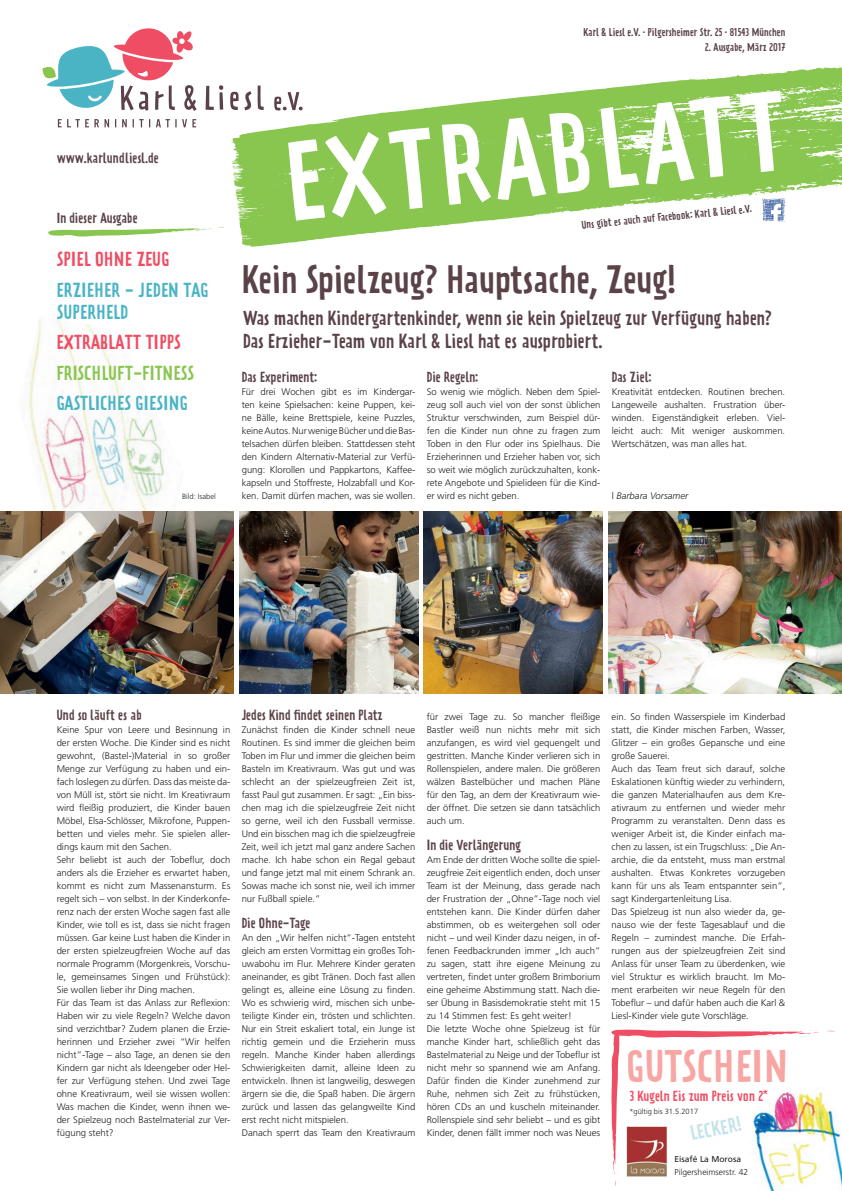
<style>
.page{position:relative;width:842px;height:1191px;background:#fff}
.page>*{position:absolute;margin:0;border:0;box-sizing:border-box;transform-origin:0 0}
.t1{font:100.1px "Prater Sans Two";color:#fff}
.t2{font:40.4px "Prater Sans One";color:#f7a6a3}
.t3{font:35px "Prater Sans One";color:#5a4248}
.t4{font:18.3px "Prater Sans One";color:#c4e3ea}
.t5{font:18px/23px "Prater Sans One";color:#5a4248}
.t6{font:18px/22px "Prater Sans One";letter-spacing:.01em;color:#4ab4c5}
.t7{font:18px "Prater Sans One";color:#89c650}
.t8{font:18px "Prater Sans One";color:#ef4d63}
.t9{font:18px "Prater Sans One";letter-spacing:.025em;color:#ef4d63}
.t10{font:13px "Prater Sans One";color:#5a4248}
.t11{font:13px "Prater Sans One";color:#ef4d63}
.t12{font:10px "Prater Sans One";color:#5a4248}
.t13{font:300 9.5px/13px "Frutiger";color:#231f20;text-align:justify}
.t14{font:italic 300 9.5px "Frutiger";color:#231f20}
.t15{font:300 8.5px "Frutiger";color:#231f20}
.t16{font:8.5px "Frutiger";color:#231f20}
.t17{font:300 7.5px "Frutiger";color:#231f20}
.s1{font-style:normal}
</style>
<div class="page">
<img style="left:424px;top:512px;width:179px;height:182px">
<img style="left:239px;top:512px;width:179px;height:182px">
<img style="left:18px;top:318px;width:166px;height:194px">
<img style="left:769px;top:1092px;width:73px;height:99px">
<svg style="left:231px;top:67px;width:611px;height:180px;fill:#89c650"></svg>
<svg style="left:231px;top:151px;width:6px;height:8px"></svg>
<svg style="left:232px;top:165px;width:8px;height:13px"></svg>
<svg style="left:795px;top:185px;width:7px;height:5px"></svg>
<svg style="left:708px;top:197px;width:13px;height:3px"></svg>
<svg style="left:697px;top:77px;width:12px;height:3px"></svg>
<svg style="left:823px;top:180px;width:15px;height:8px"></svg>
<svg style="left:602px;top:138px;width:7px;height:3px"></svg>
<svg style="left:727px;top:188px;width:40px;height:9px"></svg>
<svg style="left:616px;top:89px;width:226px;height:67px"></svg>
<svg style="left:42px;top:28px;width:261px;height:99px"></svg>
<svg style="left:48px;top:227px;width:176px;height:10px"></svg>
<svg style="left:827px;top:1030px;width:8px;height:2px"></svg>
<svg style="left:611px;top:1029px;width:209px;height:157px"></svg>
<img style="left:608px;top:512px;width:234px;height:182px">
<img style="left:0;top:512px;width:234px;height:182px">
<img style="left:763px;top:198px;width:22px;height:23px">
<h3 class="t10" style="left:57px;top:150px;width:104px">www.karlundliesl.de</h3>
<h3 class="t10" style="left:57px;top:210px;width:82px">In dieser Ausgabe</h3>
<h3 class="t9" style="left:57px;top:249px;width:114px">SPIEL OHNE ZEUG</h3>
<h3 class="t6" style="left:57px;top:279px;width:153px">ERZIEHER - JEDEN TAG<br>SUPERHELD</h3>
<h3 class="t8" style="left:57px;top:332px;width:126px">EXTRABLATT TIPPS</h3>
<h3 class="t7" style="left:57px;top:362px;width:139px">FRISCHLUFT-FITNESS</h3>
<h3 class="t6" style="left:57px;top:393px;width:133px">GASTLICHES GIESING</h3>
<p class="t17" style="left:182px;top:492px;width:35px">Bild: Isabel</p>
<p class="t12" style="left:583px;top:27px;width:203px">Karl &amp; Liesl e.V. · Pilgersheimer Str. 25 · 81543 München</p>
<p class="t12" style="left:705px;top:42px;width:82px">2. Ausgabe, März 2017</p>
<h1 class="t1" style="left:280px;top:124px;width:504px;rotate:-6deg">EXTRABLATT</h1>
<p class="t12" style="left:581px;top:220px;width:172px;rotate:-6deg">Uns gibt es auch auf Facebook: Karl &amp; Liesl e.V.</p>
<h3 class="t3" style="left:242px;top:259px;width:435px">Kein Spielzeug? Hauptsache, Zeug!</h3>
<h3 class="t5" style="left:243px;top:307px;width:530px">Was machen Kindergartenkinder, wenn sie kein Spielzeug zur Verfügung haben?<br>Das Erzieher-Team von Karl &amp; Liesl hat es ausprobiert.</h3>
<h3 class="t10" style="left:242px;top:369px;width:77px">Das Experiment:</h3>
<p class="t13" style="left:242px;top:385px;width:175px">Für drei Wochen gibt es im Kindergar&shy;ten keine Spielsachen: keine Puppen, kei&shy;ne Bälle, keine Brettspiele, keine Puzzles, keine Autos. Nur wenige Bücher und die Bas&shy;telsachen dürfen bleiben. Stattdessen steht den Kindern Alternativ-Material zur Verfü&shy;gung: Klorollen und Pappkartons, Kaffee&shy;kapseln und Stoffreste, Holzabfall und Kor&shy;ken. Damit dürfen machen, was sie wollen.</p>
<h3 class="t10" style="left:427px;top:369px;width:53px">Die Regeln:</h3>
<p class="t13" style="left:427px;top:385px;width:175px">So wenig wie möglich. Neben dem Spiel&shy;zeug soll auch viel von der sonst üblichen Struktur verschwinden, zum Beispiel dür&shy;fen die Kinder nun ohne zu fragen zum Toben in den Flur oder ins Spielhaus. Die Erzieherinnen und Erzieher haben vor, sich so weit wie möglich zurückzuhalten, konk&shy;rete Angebote und Spielideen für die Kind&shy;er wird es nicht geben.</p>
<h3 class="t10" style="left:612px;top:369px;width:42px">Das Ziel:</h3>
<p class="t13" style="left:612px;top:385px;width:175px">Kreativität entdecken. Routinen brechen.<br>Langeweile aushalten. Frustration über&shy;winden. Eigenständigkeit erleben. Viel&shy;leicht auch: Mit weniger auskommen.<br>Wertschätzen, was man alles hat.</p>
<p class="t14" style="left:612px;top:490px;width:78px"><span class="s1">|</span> Barbara Vorsamer</p>
<h3 class="t10" style="left:57px;top:707px;width:86px">Und so läuft es ab</h3>
<p class="t13" style="left:57px;top:723px;width:175px;text-align:left">Keine Spur von Leere und Besinnung in der ersten Woche. Die Kinder sind es nicht gewohnt, (Bastel-)Material in so großer Menge zur Verfügung zu haben und ein&shy;fach loslegen zu dürfen. Dass das meiste da&shy;von Müll ist, stört sie nicht. Im Kreativraum wird fleißig produziert, die Kinder bauen Möbel, Elsa-Schlösser, Mikrofone, Puppen&shy;betten und vieles mehr. Sie spielen aller&shy;dings kaum mit den Sachen.<br>Sehr beliebt ist auch der Tobeflur, doch anders als die Erzieher es erwartet haben, kommt es nicht zum Massenansturm. Es regelt sich – von selbst. In der Kinderkonfe&shy;renz nach der ersten Woche sagen fast alle Kinder, wie toll es ist, dass sie nicht fragen müssen. Gar keine Lust haben die Kinder in der ersten spielzeugfreien Woche auf das normale Programm (Morgenkreis, Vorschu&shy;le, gemeinsames Singen und Frühstück):<br>Sie wollen lieber ihr Ding machen.<br>Für das Team ist das Anlass zur Reflexion:<br>Haben wir zu viele Regeln? Welche davon sind verzichtbar? Zudem planen die Erzie&shy;herinnen und Erzieher zwei “Wir helfen nicht”-Tage – also Tage, an denen sie den Kindern gar nicht als Ideengeber oder Hel&shy;fer zur Verfügung stehen. Und zwei Tage ohne Kreativraum, weil sie wissen wollen:<br>Was machen die Kinder, wenn ihnen we&shy;der Spielzeug noch Bastelmaterial zur Ver&shy;fügung steht?</p>
<h3 class="t10" style="left:242px;top:707px;width:142px">Jedes Kind findet seinen Platz</h3>
<p class="t13" style="left:242px;top:723px;width:175px">Zunächst finden die Kinder schnell neue Routinen. Es sind immer die gleichen beim Toben im Flur und immer die gleichen beim Basteln im Kreativraum. Was gut und was schlecht an der spielzeugfreien Zeit ist, fasst Paul gut zusammen. Er sagt: „Ein biss&shy;chen mag ich die spielzeugfreie Zeit nicht so gerne, weil ich den Fussball vermisse.<br>Und ein bisschen mag ich die spielzeugfreie Zeit, weil ich jetzt mal ganz andere Sachen mache. Ich habe schon ein Regal gebaut und fange jetzt mal mit einem Schrank an.<br>Sowas mache ich sonst nie, weil ich immer nur Fußball spiele.”</p>
<h3 class="t10" style="left:242px;top:915px;width:70px">Die Ohne-Tage</h3>
<p class="t13" style="left:242px;top:931px;width:175px;text-align:left">An den „Wir helfen nicht”-Tagen entsteht gleich am ersten Vormittag ein großes Toh&shy;uwabohu im Flur. Mehrere Kinder geraten aneinander, es gibt Tränen. Doch fast allen gelingt es, alleine eine Lösung zu finden.<br>Wo es schwierig wird, mischen sich unbe&shy;teiligte Kinder ein, trösten und schlichten.<br>Nur ein Streit eskaliert total, ein Junge ist richtig gemein und die Erzieherin muss regeln. Manche Kinder haben allerdings Schwierigkeiten damit, alleine Ideen zu entwickeln. Ihnen ist langweilig, deswegen ärgern sie die, die Spaß haben. Die ärgern zurück und lassen das gelangweilte Kind erst recht nicht mitspielen.<br>Danach sperrt das Team den Kreativraum</p>
<p class="t13" style="left:427px;top:710px;width:175px">für zwei Tage zu. So mancher fleißige Bastler weiß nun nichts mehr mit sich anzufangen, es wird viel gequengelt und gestritten. Manche Kinder verlieren sich in Rollenspielen, andere malen. Die größeren wälzen Bastelbücher und machen Pläne für den Tag, an dem der Kreativraum wie&shy;der öffnet. Die setzen sie dann tatsächlich auch um.</p>
<h3 class="t10" style="left:427px;top:837px;width:96px">In die Verlängerung</h3>
<p class="t13" style="left:427px;top:853px;width:175px;text-align:left">Am Ende der dritten Woche sollte die spiel&shy;zeugfreie Zeit eigentlich enden, doch unser Team ist der Meinung, dass gerade nach der Frustration der „Ohne”-Tage noch viel entstehen kann. Die Kinder dürfen daher abstimmen, ob es weitergehen soll oder nicht – und weil Kinder dazu neigen, in of&shy;fenen Feedbackrunden immer „Ich auch” zu sagen, statt ihre eigene Meinung zu vertreten, findet unter großem Brimborium eine geheime Abstimmung statt. Nach die&shy;ser Übung in Basisdemokratie steht mit 15 zu 14 Stimmen fest: Es geht weiter!<br>Die letzte Woche ohne Spielzeug ist für manche Kinder hart, schließlich geht das Bastelmaterial zu Neige und der Tobeflur ist nicht mehr so spannend wie am Anfang.<br>Dafür finden die Kinder zunehmend zur Ruhe, nehmen sich Zeit zu frühstücken, hören CDs an und kuscheln miteinander.<br>Rollenspiele sind sehr beliebt – und es gibt Kinder, denen fällt immer noch was Neues</p>
<p class="t13" style="left:612px;top:710px;width:175px;text-align:left">ein. So finden Wasserspiele im Kinderbad statt, die Kinder mischen Farben, Wasser, Glitzer – ein großes Gepansche und eine große Sauerei.<br>Auch das Team freut sich darauf, solche Eskalationen künftig wieder zu verhindern, die ganzen Materialhaufen aus dem Kre&shy;ativraum zu entfernen und wieder mehr Programm zu veranstalten. Denn dass es weniger Arbeit ist, die Kinder einfach ma&shy;chen zu lassen, ist ein Trugschluss: „Die An&shy;archie, die da entsteht, muss man erstmal aushalten. Etwas Konkretes vorzugeben kann für uns als Team entspannter sein”, sagt Kindergartenleitung Lisa.<br>Das Spielzeug ist nun also wieder da, ge&shy;nauso wie der feste Tagesablauf und die Regeln – zumindest manche. Die Erfah&shy;rungen aus der spielzeugfreien Zeit sind Anlass für unser Team zu überdenken, wie viel Struktur es wirklich braucht. Im Mo&shy;ment erarbeiten wir neue Regeln für den Tobeflur – und dafür haben auch die Karl &amp; Liesl-Kinder viele gute Vorschläge.</p>
<h2 class="t2" style="left:626px;top:1042px;width:162px">GUTSCHEIN</h2>
<h3 class="t11" style="left:629px;top:1088px;width:141px">3 Kugeln Eis zum Preis von 2*</h3>
<p class="t17" style="left:629px;top:1107px;width:70px">*gültig bis 31.5.2017</p>
<h3 class="t4" style="left:688px;top:1122px;width:53px;rotate:-11deg">LECKER!</h3>
<p class="t16" style="left:674px;top:1153px;width:68px">Eisafé La Morosa</p>
<p class="t15" style="left:674px;top:1166px;width:75px">Pilgersheimserstr. 42</p>
</div>
